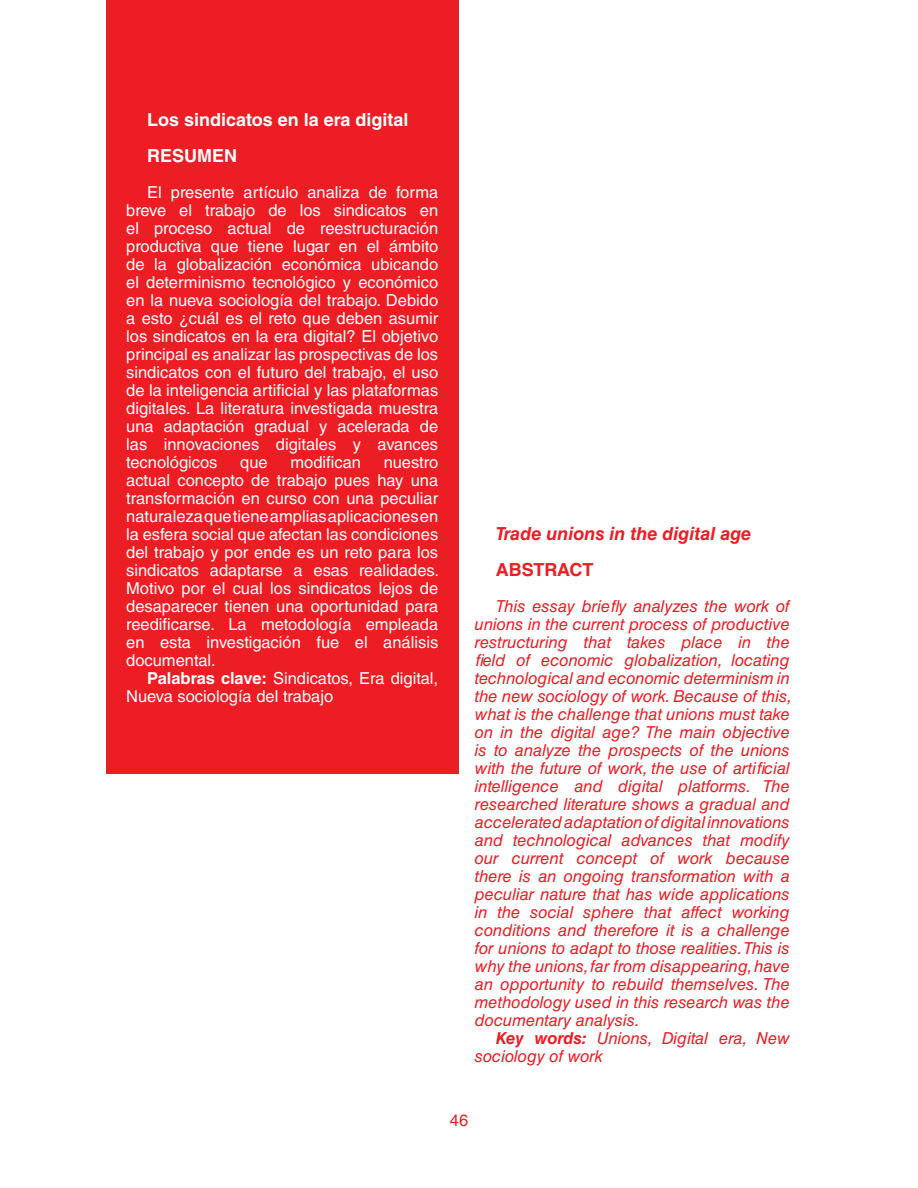
<style>
.page{position:relative;width:918px;height:1188px;background:#fff}
.page>*{position:absolute;margin:0;border:0;box-sizing:border-box;transform-origin:0 0}
.t1{font:700 18px/36px "Helvetica LT Std";color:#fff}
.t2{font:italic 700 18px "Helvetica LT Std";color:#ed1d24}
.t3{font:700 18px "Helvetica LT Std";color:#ed1d24}
.t4{font:16.5px/18px "Helvetica LT Std";color:#fff;text-align:justify}
.t5{font:italic 16.5px/18px "Helvetica LT Std";color:#ed1d24}
.t6{font:16.5px "Helvetica LT Std";color:#ed1d24}
.s1{font-weight:700}
</style>
<div class="page">
<div style="left:106px;top:0;width:352px;height:774px;background:#ed1d24"></div>
<p class="t1" style="left:147px;top:101px;width:263px">Los sindicatos en la era digital<br>RESUMEN</p>
<p class="t4" style="left:126px;top:183px;width:314px;text-indent:21px">El presente artículo analiza de forma breve el trabajo de los sindicatos en el proceso actual de reestructuración productiva que tiene lugar en el ámbito de la globalización económica ubicando el determinismo tecnológico y económico en la nueva sociología del trabajo. Debido a esto ¿cuál es el reto que deben asumir los sindicatos en la era digital? El objetivo principal es analizar las prospectivas de los sindicatos con el futuro del trabajo, el uso de la inteligencia artificial y las plataformas digitales. La literatura investigada muestra una adaptación gradual y acelerada de las innovaciones digitales y avances tecnológicos</p>
<p class="t4" style="left:240px;top:453px;width:29px">que</p>
<p class="t4" style="left:290px;top:453px;width:72px">modifican</p>
<p class="t4" style="left:126px;top:453px;width:315px;text-indent:258px">nuestro actual concepto de trabajo pues hay una transformación en curso con una peculiar naturaleza que tiene amplias aplicaciones en la esfera social que afectan las condiciones del trabajo y por ende es un reto para los sindicatos adaptarse a esas realidades.<br>Motivo por el cual los sindicatos lejos de desaparecer tienen una oportunidad para reedificarse. La metodología empleada en esta investigación fue el análisis documental.</p>
<p class="t4" style="left:126px;top:669px;width:314px;text-indent:21px"><span class="s1">Palabras clave:</span> Sindicatos, Era digital,<br>Nueva sociología del trabajo</p>
<p class="t2" style="left:496px;top:523px;width:257px">Trade unions in the digital age</p>
<p class="t3" style="left:496px;top:559px;width:99px">ABSTRACT</p>
<p class="t5" style="left:475px;top:597px;width:319px;text-indent:21px">This essay briefly analyzes the work of unions in the current process of productive restructuring that takes place in the field of economic globalization, locating technological and economic determinism in the new sociology of work. Because of this, what is the challenge that unions must take on in the digital age? The main objective is to analyze the prospects of the unions with the future of work, the use of artificial intelligence and digital platforms. The researched literature shows a gradual and accelerated adaptation of digital innovations and technological advances that modify our current concept of work because there is an ongoing transformation with a peculiar nature that has wide applications in the social sphere that affect working conditions and therefore it is a challenge for unions to adapt to those realities. This is why the unions, far from disappearing, have an opportunity to rebuild themselves. The methodology used in this research was the documentary analysis.</p>
<p class="t5" style="left:475px;top:1029px;width:317px;text-indent:21px"><span class="s1">Key words:</span> Unions, Digital era, New sociology of work</p>
<p class="t6" style="left:450px;top:1111px;width:20px">46</p>
</div>
